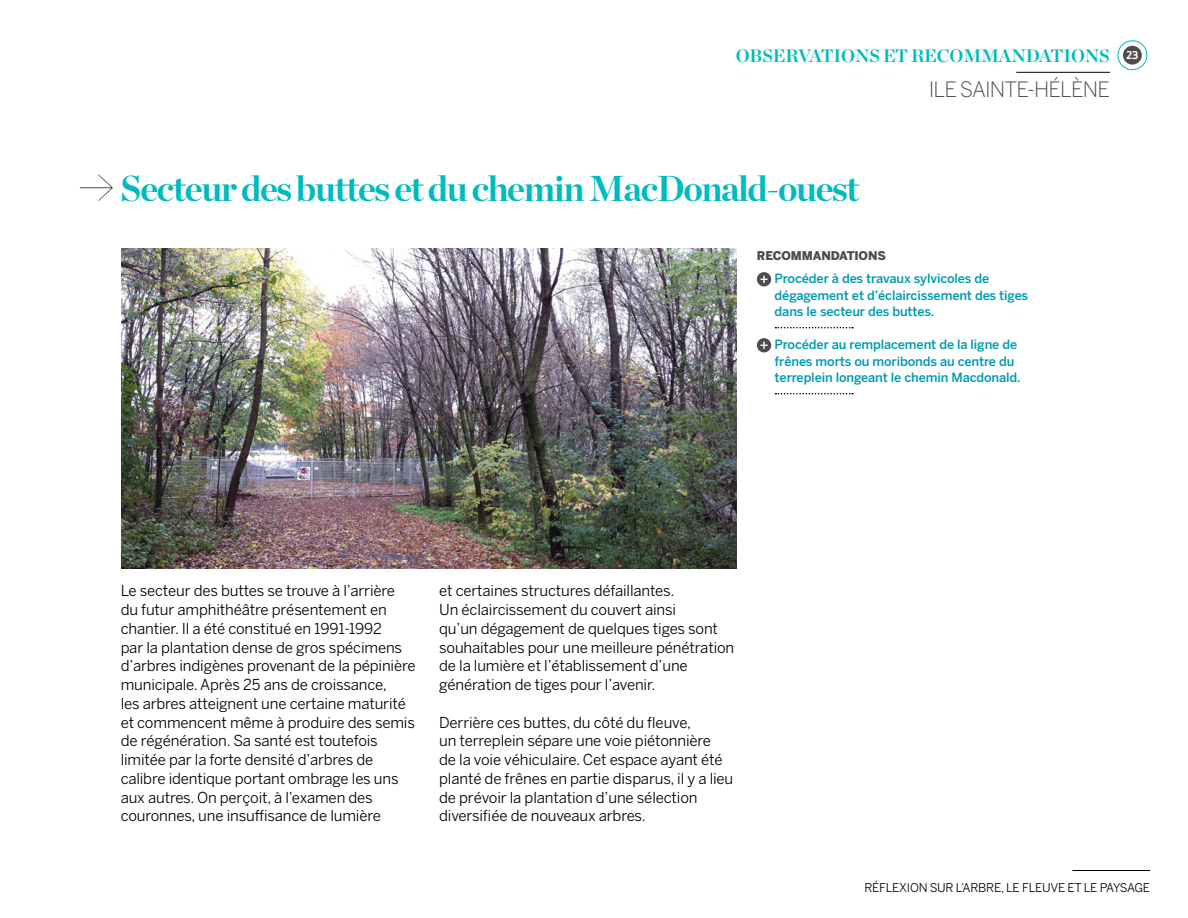
<style>
.page{position:relative;width:1188px;height:918px;background:#fff}
.page>*{position:absolute;margin:0;border:0;box-sizing:border-box;transform-origin:0 0}
.t1{font:700 36px "Chronicle Display";letter-spacing:-.04em;color:#00bbbd}
.t2{font:300 21px "Benton Sans";letter-spacing:-.04em;color:#4d4d4f}
.t3{font:700 18px "Chronicle Display";letter-spacing:-.01em;color:#00bbbd}
.t4{font:15px/18.8px "Benton Sans";letter-spacing:-.01em;color:#000}
.t5{font:500 12.75px/16.5px "Benton Sans";letter-spacing:-.01em;color:#009aaf}
.t6{font:12px "Benton Sans";letter-spacing:-.02em;color:#000}
.t7{font:900 12px "Benton Sans";letter-spacing:-.01em;color:#4d4d4f}
.s1{font-family:"Apex Sans";font-size:10.5px;color:#fff}
</style>
<div class="page">
<div style="left:1118px;top:41px;width:29px;height:29px;border:1px solid #00bbbd;border-radius:50%"></div>
<div style="left:1123px;top:46px;width:19px;height:19px;background:#4d4d4f;border-radius:50%"></div>
<hr style="left:1072px;top:870px;width:78px;height:1px;background:#000">
<div style="left:757px;top:272px;width:14px;height:14px;background:#4d4d4f;border-radius:50%"></div>
<svg style="left:760px;top:276px;width:8px;height:7px"></svg>
<svg style="left:775px;top:327px;width:78px;height:1px"></svg>
<div style="left:757px;top:338px;width:14px;height:14px;background:#4d4d4f;border-radius:50%"></div>
<svg style="left:760px;top:342px;width:8px;height:7px"></svg>
<svg style="left:775px;top:393px;width:78px;height:1px"></svg>
<hr style="left:1016px;top:72px;width:94px;height:1px;background:#000">
<svg style="left:80px;top:174px;width:33px;height:27px"></svg>
<img style="left:122px;top:248px;width:614px;height:320px">
<p class="t3" style="left:736px;top:41px;width:63px">OBSERVA</p>
<p class="t3" style="left:821px;top:41px;width:319px">TIONS ET RECOMMANDATIONS <span class="s1">23</span></p>
<h1 class="t1" style="left:120px;top:160px;width:741px">Secteur des buttes et du chemin MacDonald-ouest</h1>
<h2 class="t2" style="left:929px;top:77px;width:183px">Ile SAINTE-HÉLÈNE</h2>
<p class="t7" style="left:757px;top:249px;width:131px">RECOMMANDATIONS</p>
<p class="t5" style="left:775px;top:270px;width:255px">Procéder à des travaux sylvicoles de dégagement et d’éclaircissement des tiges dans le secteur des buttes.</p>
<p class="t5" style="left:775px;top:336px;width:248px">Procéder au remplacement de la ligne de frênes morts ou moribonds au centre du terreplein longeant le chemin Macdonald.</p>
<p class="t4" style="left:121px;top:581px;width:296px">Le secteur des buttes se trouve à l’arrière du futur amphithéâtre présentement en chantier. Il a été constitué en 1991-1992<br>par la plantation dense de gros spécimens d’arbres indigènes provenant de la pépinière municipale. Après 25 ans de croissance,<br>les arbres atteignent une certaine maturité et commencent même à produire des semis de régénération. Sa santé est toutefois limitée par la forte densité d’arbres de calibre identique portant ombrage les uns aux autres. On perçoit, à l’examen des couronnes, une insuffisance de lumière</p>
<p class="t4" style="left:439px;top:581px;width:297px">et certaines structures défaillantes.<br>Un éclaircissement du couvert ainsi<br>qu’un dégagement de quelques tiges sont souhaitables pour une meilleure pénétration de la lumière et l’établissement d’une génération de tiges pour l’avenir.</p>
<p class="t4" style="left:439px;top:713px;width:296px">Derrière ces buttes, du côté du fleuve,<br>un terreplein sépare une voie piétonnière<br>de la voie véhiculaire. Cet espace ayant été planté de frênes en partie disparus, il y a lieu de prévoir la plantation d’une sélection diversifiée de nouveaux arbres.</p>
<p class="t6" style="left:864px;top:880px;width:287px">réflexion sur l’arbre, le fleuve et le paysage</p>
</div>
